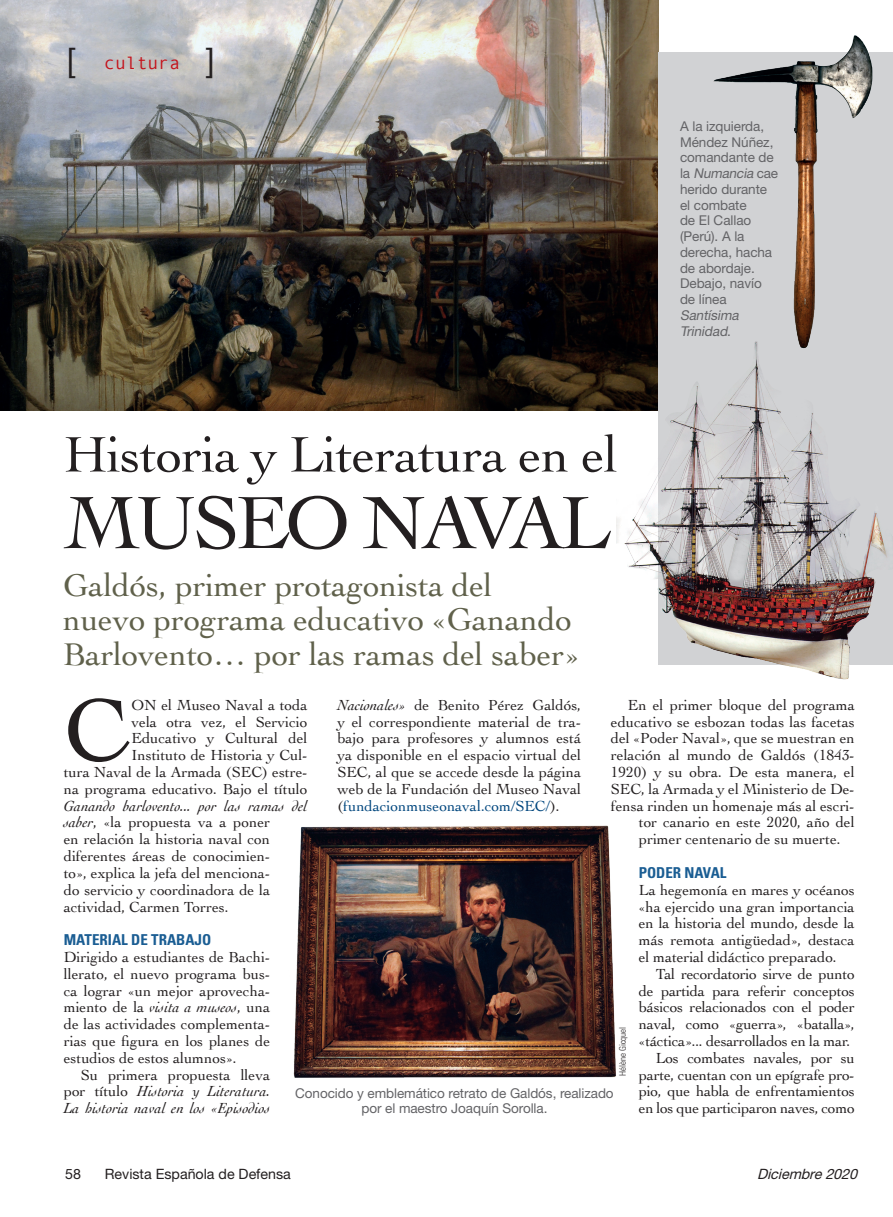
<style>
.page{position:relative;width:893px;height:1217px;background:#fff}
.page>*{position:absolute;margin:0;border:0;box-sizing:border-box;transform-origin:0 0}
.Texto_general{font:92.4px "Cochin";color:#231f20}
.Título_B{font:78px "Cochin";letter-spacing:-.05em;color:#231f20}
.Título_B-2{font:52.5px "Cochin";letter-spacing:-.01em;color:#231f20}
.Entradilla{font:33px/34.5px "Cochin";letter-spacing:-.005em;color:#60614b}
.t1{font:33px "Helvetica Neue";color:#231f20}
.t2{font:18px "Monotypecom";color:#c4121a}
.Texto_general-2{font:15.3px/16.8px "Cochin";color:#231f20;text-align:justify}
.Texto_general-3{font:italic 15.3px/16.8px "Cochin";color:#231f20;text-align:justify}
.Ladillo{font:700 condensed 15px "Univers";color:#1a5d93}
.t3{font:14.25px "Helvetica Neue";color:#231f20}
.t4{font:italic 14.25px "Helvetica Neue";color:#231f20}
.Pie_de_foto{font:13.5px/15.8px "Helvetica Neue";letter-spacing:-.005em;color:#636366;text-align:center}
.Crédito_foto{font:300 condensed 9px "Univers";letter-spacing:-.005em;color:#231f20}
.s1{font-family:"Helvetica Neue";font-size:33px;color:#231f20}
.s2{font-style:italic}
.s3{color:#00467e}
.s4{font-style:normal}
</style>
<div class="page">
<img style="left:0;top:0;width:658px;height:410px">
<div style="left:658px;top:52px;width:235px;height:612px;background:#d1d2d4"></div>
<img style="left:293px;top:825px;width:323px;height:253px">
<img style="left:616px;top:326px;width:277px;height:354px">
<img style="left:709px;top:35px;width:168px;height:319px">
<p class="t1" style="left:67px;top:36px;width:10px">[</p>
<p class="t2" style="left:104px;top:52px;width:112px">cultura <span class="s1">]</span></p>
<p class="Título_B-2" style="left:64px;top:419px;width:556px">Historia y Literatura en el</p>
<p class="Título_B" style="left:64px;top:470px;width:548px">MUSEO NAVAL</p>
<p class="Entradilla" style="left:63px;top:566px;width:517px">Galdós, primer protagonista del nuevo programa educativo «Ganando<br>Barlovento… por las ramas del saber»</p>
<p class="Pie_de_foto" style="left:680px;top:118px;width:100px;text-align:left">A la izquierda,<br>Méndez Núñez, comandante de l a <span class="s2">Numancia</span> c a e herido durante el combate<br>de El Callao (Perú). A la derecha, hacha de abordaje.<br>Debajo, navío de línea<br><span class="s2">Santísima<br>Trinidad</span>.</p>
<p class="Texto_general" style="left:64px;top:667px;width:67px">C</p>
<p class="Texto_general-2" style="left:132px;top:695px;width:177px">ON el Museo Naval a toda</p>
<p class="Texto_general-2" style="left:337px;top:695px;width:245px"><span class="s2">Nacionales»</span> de Benito Pérez Galdós, y el correspondiente material de tra&shy;bajo para profesores y alumnos está ya disponible en el espacio virtual del SEC, al que se accede desde la página web de la Fundación del Museo Naval (<span class="s3">fundacionmuseonaval.com/SEC/</span>).</p>
<p class="Texto_general-2" style="left:628px;top:695px;width:228px">En el primer bloque del programa</p>
<p class="Texto_general-2" style="left:132px;top:712px;width:177px">vela otra vez, el Servicio</p>
<p class="Texto_general-2" style="left:132px;top:729px;width:177px">Educativo y Cultural del</p>
<p class="Texto_general-2" style="left:132px;top:746px;width:177px">Instituto de Historia y Cul-</p>
<p class="Texto_general-2" style="left:64px;top:762px;width:245px">tura Naval de la Armada (SEC) estre-</p>
<p class="Texto_general-2" style="left:64px;top:779px;width:245px">na programa educativo. Bajo el título</p>
<p class="Texto_general-3" style="left:64px;top:796px;width:245px">Ganando barlovento... por las ramas del</p>
<p class="Texto_general-2" style="left:64px;top:813px;width:208px"><span class="s2">saber</span>, «la propuesta va a poner</p>
<p class="Texto_general-2" style="left:64px;top:830px;width:208px">en relación la historia naval con</p>
<p class="Texto_general-2" style="left:64px;top:846px;width:208px">diferentes áreas de conocimien-</p>
<p class="Texto_general-2" style="left:64px;top:863px;width:208px">to», explica la jefa del menciona-</p>
<p class="Texto_general-2" style="left:64px;top:880px;width:208px">do servicio y coordinadora de la</p>
<p class="Texto_general-2" style="left:64px;top:897px;width:166px">actividad, Carmen Torres.</p>
<p class="Ladillo" style="left:64px;top:930px;width:149px">MATERIAL DE TRABAJO</p>
<p class="Texto_general-2" style="left:64px;top:947px;width:208px">Dirigido a estudiantes de Bachi&shy;llerato, el nuevo programa bus&shy;ca lograr «un mejor aprovecha&shy;miento de la <span class="s2">visita a museos</span>, una de las actividades complementa&shy;rias que figura en los planes de estudios de estos alumnos».</p>
<p class="Texto_general-3" style="left:64px;top:1065px;width:208px;text-indent:17px"><span class="s4">Su primera propuesta lleva por título</span> Historia y Literatura.<br>La historia naval en los «Episodios</p>
<p class="Texto_general-2" style="left:611px;top:712px;width:245px">educativo se esbozan todas las facetas</p>
<p class="Texto_general-2" style="left:611px;top:729px;width:245px">del «Poder Naval», que se muestran en</p>
<p class="Texto_general-2" style="left:611px;top:746px;width:245px">relación al mundo de Galdós (1843-</p>
<p class="Texto_general-2" style="left:611px;top:762px;width:245px">1920) y su obra. De esta manera, el</p>
<p class="Texto_general-2" style="left:611px;top:779px;width:245px">SEC, la Armada y el Ministerio de De-</p>
<p class="Texto_general-2" style="left:611px;top:796px;width:245px">fensa rinden un homenaje más al escri-</p>
<p class="Texto_general-2" style="left:639px;top:813px;width:217px">tor canario en este 2020, año del</p>
<p class="Texto_general-2" style="left:639px;top:830px;width:203px">primer centenario de su muerte.</p>
<p class="Ladillo" style="left:639px;top:863px;width:89px">PODER NAVAL</p>
<p class="Texto_general-2" style="left:639px;top:880px;width:217px">La hegemonía en mares y océanos «ha ejercido una gran importancia en la historia del mundo, desde la más remota antigüedad», destaca el material didáctico preparado.</p>
<p class="Texto_general-2" style="left:639px;top:964px;width:217px;text-indent:17px">Tal recordatorio sirve de punto de partida para referir conceptos básicos relacionados con el poder naval, como «guerra», «batalla», «táctica»... desarrollados en la mar.</p>
<p class="Texto_general-2" style="left:639px;top:1048px;width:217px;text-indent:17px">Los combates navales, por su parte, cuentan con un epígrafe pro&shy;pio, que habla de enfrentamientos en los que participaron naves, como</p>
<p class="Crédito_foto" style="left:617px;top:1075px;width:50px;rotate:-90deg">Hélène Gicquel</p>
<p class="Pie_de_foto" style="left:295px;top:1084px;width:320px">Conocido y emblemático retrato de Galdós, realizado por el maestro Joaquín Sorolla.</p>
<p class="t3" style="left:65px;top:1164px;width:17px">58</p>
<p class="t3" style="left:105px;top:1164px;width:188px">Revista Española de Defensa</p>
<p class="t4" style="left:757px;top:1164px;width:106px">Diciembre2020</p>
</div>
